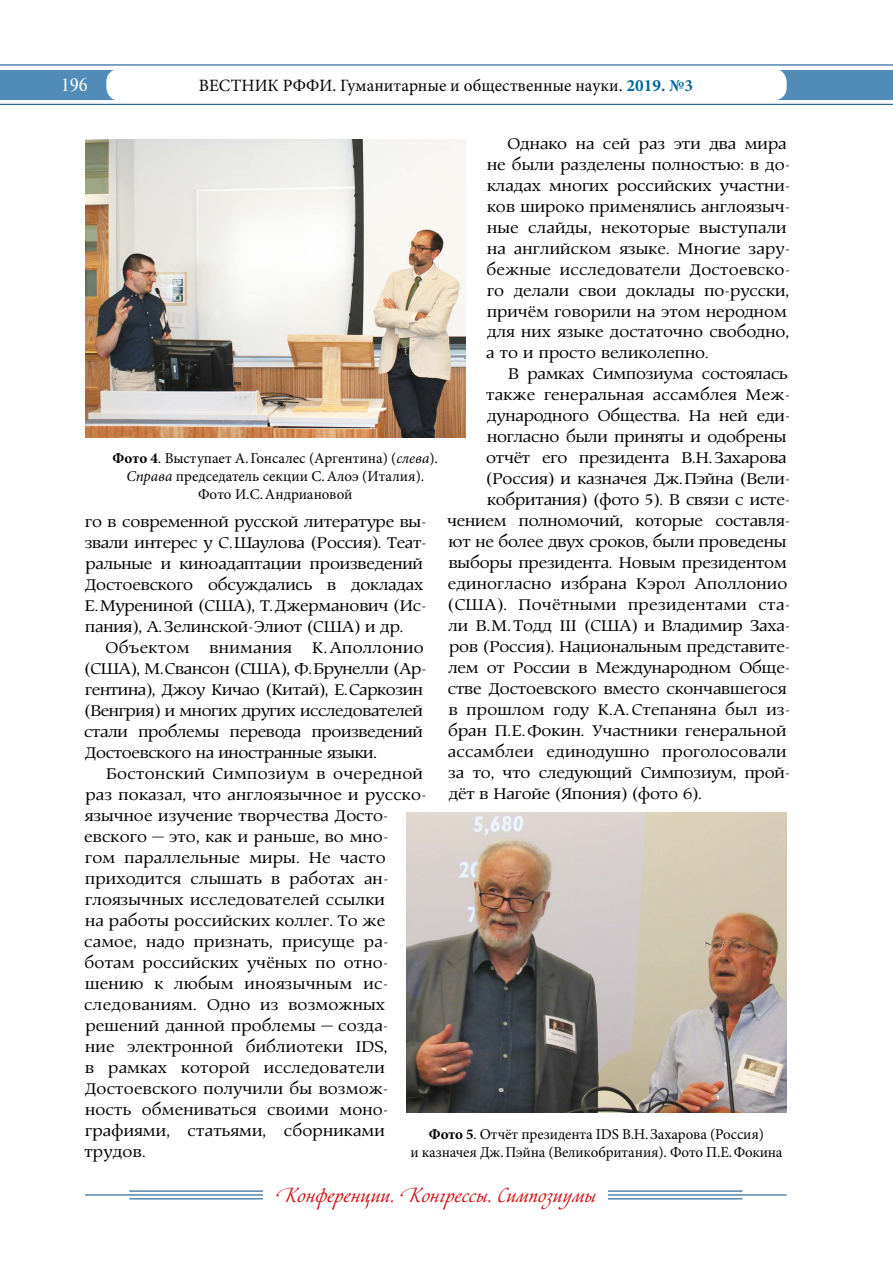
<style>
.page{position:relative;width:893px;height:1263px;background:#fff}
.page>*{position:absolute;margin:0;border:0;box-sizing:border-box;transform-origin:0 0}
.t1{font:19.5px "Cometa C";color:#cd171a}
.t2{font:18px "Newton C";color:#fff}
.t3{font:17.25px/21px "Prospect C";color:#000}
.t4{font:17.25px/21px "Prospect C";letter-spacing:-.02em;color:#000}
.t5{font:17.25px "Minion Pro";color:#000}
.t6{font:17.25px "Prospect C";letter-spacing:.02em;color:#000}
.t7{font:15px/18px "Minion Pro";letter-spacing:-.005em;color:#000;text-align:center}
.s1{font-weight:700;color:#00669b}
.s2{font-weight:700}
.s3{font-style:italic}
</style>
<div class="page">
<div style="left:0;top:70px;width:893px;height:30px;background:#518cb8"></div>
<div style="left:106px;top:69px;width:681px;height:32px;background:#fff;border-radius:14px"></div>
<hr style="left:0;top:65px;width:893px;height:1px;background:#024986">
<hr style="left:0;top:104px;width:893px;height:1px;background:#024986">
<hr style="left:532px;top:1194px;width:255px;height:1px;background:#024986">
<hr style="left:85px;top:1194px;width:255px;height:1px;background:#024986">
<hr style="left:129px;top:1191px;width:211px;height:1px;background:#024986">
<hr style="left:532px;top:1191px;width:210px;height:1px;background:#024986">
<hr style="left:129px;top:1198px;width:211px;height:1px;background:#024986">
<hr style="left:532px;top:1198px;width:210px;height:1px;background:#024986">
<div style="left:264px;top:1178px;width:344px;height:33px;background:#fff"></div>
<img style="left:406px;top:812px;width:381px;height:300px">
<img style="left:85px;top:139px;width:381px;height:298px">
<p class="t2" style="left:61px;top:75px;width:28px">196</p>
<p class="t5" style="left:199px;top:74px;width:496px">ВЕСТНИК РФФИ. Гуманитарные и общественные науки. <span class="s1">2019. №3</span></p>
<p class="t3" style="left:486px;top:133px;width:306px;text-indent:21px">Однако на сей раз эти два мира не были разделены полностью: в до&shy;кладах многих российских участни&shy;ков широко применялись англоязыч&shy;ные слайды, некоторые выступали на английском языке. Многие зару&shy;бежные исследователи Достоевско&shy;го делали свои доклады по-русски, причём говорили на этом неродном для них языке достаточно свободно, а то и просто великолепно.</p>
<p class="t3" style="left:508px;top:364px;width:281px">В рамках Симпозиума состоялась</p>
<p class="t3" style="left:486px;top:385px;width:305px">также генеральная ассамблея Меж-</p>
<p class="t3" style="left:487px;top:406px;width:305px">дународного Общества. На ней еди-</p>
<p class="t3" style="left:487px;top:427px;width:301px">ногласно были приняты и одобрены</p>
<p class="t3" style="left:486px;top:448px;width:302px">отчёт его президента В.Н.Захарова</p>
<p class="t3" style="left:486px;top:469px;width:306px">(Россия) и казначея Дж.Пэйна (Вели-</p>
<p class="t3" style="left:487px;top:490px;width:305px">кобритания) (фото 5). В связи с исте-</p>
<p class="t3" style="left:447px;top:511px;width:345px">чением полномочий, которые составля-</p>
<p class="t3" style="left:449px;top:532px;width:339px">ют не более двух сроков, были проведены</p>
<p class="t3" style="left:449px;top:553px;width:339px">выборы президента. Новым президентом</p>
<p class="t3" style="left:448px;top:574px;width:341px">единогласно избрана Кэрол Аполлонио</p>
<p class="t6" style="left:448px;top:595px;width:344px">(США). Почётными президентами ста-</p>
<p class="t3" style="left:448px;top:616px;width:343px">ли В.М. Тодд III (США) и Владимир Заха-</p>
<p class="t3" style="left:449px;top:637px;width:343px">ров (Россия). Национальным представите-</p>
<p class="t3" style="left:448px;top:658px;width:343px">лем от России в Международном Обще-</p>
<p class="t3" style="left:448px;top:679px;width:340px">стве Достоевского вместо скончавшегося</p>
<p class="t3" style="left:449px;top:700px;width:343px">в прошлом году К.А.Степаняна был из-</p>
<p class="t3" style="left:448px;top:721px;width:340px">бран П.Е.Фокин. Участники генеральной</p>
<p class="t3" style="left:448px;top:742px;width:340px">ассамблеи единодушно проголосовали</p>
<p class="t3" style="left:448px;top:763px;width:343px">за то, что следующий Симпозиум, прой-</p>
<p class="t3" style="left:449px;top:784px;width:254px">дёт в Нагойе (Япония) (фото 6).</p>
<p class="t7" style="left:113px;top:449px;width:327px"><span class="s2">Фото 4</span>. Выступает А.Гонсалес (Аргентина) (<span class="s3">слева</span>).<br><span class="s3">Справа</span> председатель секции С.Алоэ (Италия).<br>Фото И.С.Андриановой</p>
<p class="t3" style="left:85px;top:511px;width:344px">го в современной русской литературе вы&shy;звали интерес у С.Шаулова (Россия). Теат&shy;ральные и киноадаптации произведений Достоевского обсуждались в докладах Е.Мурениной (США), Т.Джерманович (Ис&shy;пания), А.Зелинской-Элиот (США) и др.</p>
<p class="t4" style="left:84px;top:637px;width:344px;text-indent:21px">Объектом внимания К.Аполлонио (США), М.Свансон (США), Ф.Брунелли (Ар&shy;гентина), Джоу Кичао (Китай), Е.Саркозин (Венгрия) и многих других исследователей стали проблемы перевода произведений Достоевского на иностранные языки.</p>
<p class="t3" style="left:84px;top:763px;width:344px;text-indent:22px">Бостонский Симпозиум в очередной раз показал, что англоязычное и русско&shy;язычное изучение творчества Досто&shy;евского — это, как и раньше, во мно-<br>гом параллельные миры. Не часто приходится слышать в работах ан&shy;глоязычных исследователей ссылки<br>на работы российских коллег. То же самое, надо признать, присуще ра&shy;ботам российских учёных по отно&shy;шению к любым иноязычным ис&shy;следованиям. Одно из возможных решений данной проблемы — созда-<br>ние электронной библиотеки IDS,<br>в рамках которой исследователи<br>Достоевского получили бы возмож&shy;ность обмениваться своими моно&shy;графиями, статьями, сборниками трудов.</p>
<p class="t7" style="left:410px;top:1125px;width:374px"><span class="s2">Фото 5</span>. Отчёт президента IDS В.Н.Захарова (Россия)<br>и казначея Дж.Пэйна (Великобритания). Фото П.Е.Фокина</p>
<p class="t1" style="left:276px;top:1183px;width:321px">Конференции. Конгрессы. Симпозиумы</p>
</div>
